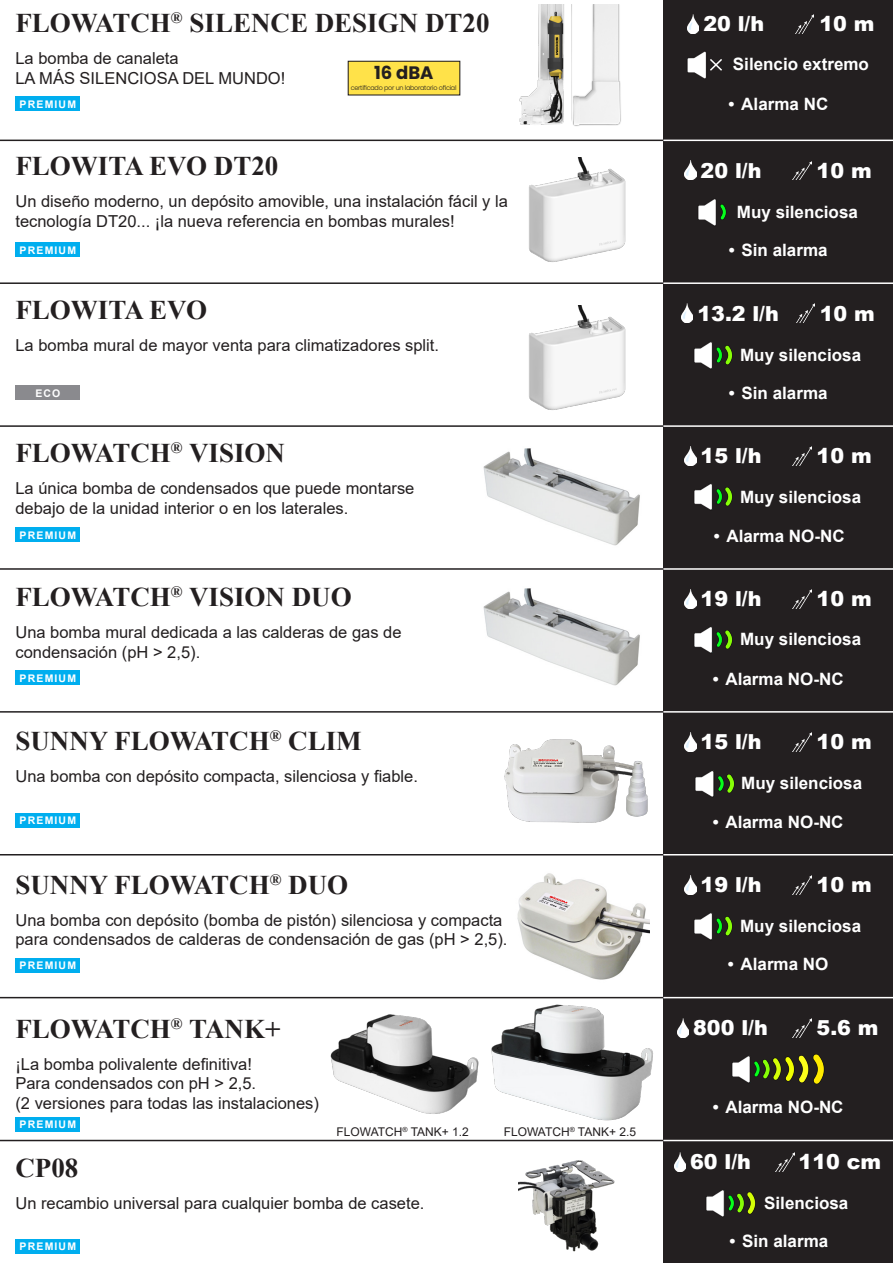
<style>
.page{position:relative;width:893px;height:1263px;background:#fff}
.page>*{position:absolute;margin:0;border:0;box-sizing:border-box;transform-origin:0 0}
.t1{font:700 27px "Times New Roman";color:#231f20}
.t2{font:900 20.7px "Arial";color:#fff}
.t3{font:700 18px "Poppins";color:#231f20}
.t4{font:700 16.95px "Arial";color:#fff}
.t5{font:16.5px/19.8px "Arial";color:#231f20}
.t6{font:12px "Arial";color:#231f20}
.t7{font:700 10.5px "Arial";letter-spacing:.11em;color:#fff}
.t8{font:300 6.45px "Poppins";letter-spacing:-.04em;color:#231f20}
</style>
<div class="page">
<hr style="left:0;top:140px;width:893px;height:1px;background:#231f20">
<hr style="left:0;top:711px;width:893px;height:2px;background:#231f20">
<hr style="left:0;top:425px;width:893px;height:2px;background:#231f20">
<hr style="left:0;top:997px;width:893px;height:1px;background:#231f20">
<hr style="left:0;top:282px;width:893px;height:2px;background:#231f20">
<hr style="left:0;top:854px;width:893px;height:1px;background:#231f20">
<hr style="left:0;top:568px;width:893px;height:2px;background:#231f20">
<hr style="left:0;top:1140px;width:893px;height:1px;background:#231f20">
<div style="left:663px;top:0;width:230px;height:1263px;background:#231f20"></div>
<img style="left:519px;top:5px;width:45px;height:120px">
<img style="left:573px;top:4px;width:48px;height:122px">
<img style="left:529px;top:158px;width:97px;height:104px">
<img style="left:529px;top:306px;width:97px;height:104px">
<img style="left:483px;top:448px;width:157px;height:98px">
<img style="left:483px;top:588px;width:157px;height:98px">
<img style="left:504px;top:739px;width:144px;height:84px">
<img style="left:517px;top:873px;width:132px;height:107px">
<img style="left:330px;top:1014px;width:149px;height:100px">
<img style="left:483px;top:998px;width:183px;height:123px">
<img style="left:519px;top:1160px;width:96px;height:92px">
<img style="left:685px;top:161px;width:11px;height:19px">
<img style="left:682px;top:304px;width:11px;height:19px">
<img style="left:685px;top:447px;width:11px;height:18px">
<img style="left:685px;top:590px;width:11px;height:18px">
<img style="left:685px;top:732px;width:11px;height:19px">
<img style="left:685px;top:875px;width:11px;height:19px">
<img style="left:688px;top:15px;width:11px;height:18px">
<img style="left:677px;top:1018px;width:12px;height:19px">
<img style="left:674px;top:1152px;width:11px;height:19px">
<img style="left:793px;top:162px;width:18px;height:18px">
<img style="left:796px;top:304px;width:18px;height:19px">
<img style="left:793px;top:447px;width:18px;height:18px">
<img style="left:793px;top:590px;width:18px;height:18px">
<img style="left:793px;top:733px;width:18px;height:18px">
<img style="left:793px;top:876px;width:18px;height:18px">
<img style="left:796px;top:15px;width:18px;height:18px">
<img style="left:793px;top:1019px;width:18px;height:18px">
<img style="left:776px;top:1153px;width:18px;height:18px">
<img style="left:698px;top:199px;width:28px;height:27px">
<img style="left:694px;top:342px;width:39px;height:27px">
<img style="left:695px;top:770px;width:39px;height:27px">
<img style="left:694px;top:484px;width:39px;height:26px">
<img style="left:694px;top:913px;width:39px;height:27px">
<img style="left:694px;top:627px;width:39px;height:26px">
<img style="left:732px;top:1054px;width:92px;height:30px">
<img style="left:706px;top:1190px;width:50px;height:27px">
<hr style="left:663px;top:140px;width:230px;height:1px;background:#fff">
<hr style="left:663px;top:282px;width:230px;height:2px;background:#fff">
<hr style="left:663px;top:425px;width:230px;height:2px;background:#fff">
<hr style="left:663px;top:568px;width:230px;height:2px;background:#fff">
<hr style="left:663px;top:711px;width:230px;height:2px;background:#fff">
<hr style="left:663px;top:854px;width:230px;height:1px;background:#fff">
<hr style="left:663px;top:997px;width:230px;height:1px;background:#fff">
<hr style="left:663px;top:1140px;width:230px;height:1px;background:#fff">
<div style="left:15px;top:243px;width:65px;height:14px;background:#00aeef"></div>
<div style="left:15px;top:527px;width:65px;height:15px;background:#00aeef"></div>
<div style="left:15px;top:671px;width:65px;height:14px;background:#00aeef"></div>
<div style="left:15px;top:813px;width:65px;height:15px;background:#00aeef"></div>
<div style="left:15px;top:958px;width:65px;height:14px;background:#00aeef"></div>
<div style="left:15px;top:1117px;width:65px;height:14px;background:#00aeef"></div>
<div style="left:15px;top:1239px;width:65px;height:15px;background:#00aeef"></div>
<div style="left:15px;top:97px;width:65px;height:14px;background:#00aeef"></div>
<div style="left:15px;top:386px;width:65px;height:14px;background:#8a8a8e"></div>
<div style="left:348px;top:61px;width:112px;height:34px;background:#ffe249"></div>
<div style="left:348px;top:61px;width:112px;height:35px;border:1px solid #231f20"></div>
<img style="left:687px;top:51px;width:19px;height:28px">
<svg style="left:710px;top:59px;width:12px;height:12px"></svg>
<p class="t1" style="left:15px;top:3px;width:476px">FLOWATCH<sup>®</sup> SILENCE DESIGN DT20</p>
<p class="t5" style="left:15px;top:48px;width:165px">La bomba de canaleta</p>
<p class="t5" style="left:15px;top:68px;width:271px">LA MÁS SILENCIOSA DEL MUNDO!</p>
<p class="t7" style="left:20px;top:96px;width:58px">PREMIUM</p>
<p class="t1" style="left:15px;top:147px;width:264px">FLOWITA EVO DT20</p>
<p class="t3" style="left:374px;top:62px;width:61px">16 dBA</p>
<p class="t8" style="left:351px;top:84px;width:107px">certificado por un laboratorio oficial</p>
<p class="t5" style="left:15px;top:192px;width:494px">Un diseño moderno, un depósito amovible, una instalación fácil y la tecnología DT20... ¡la nueva referencia en bombas murales!</p>
<p class="t7" style="left:20px;top:243px;width:58px">PREMIUM</p>
<p class="t1" style="left:15px;top:290px;width:193px">FLOWITA EVO</p>
<p class="t5" style="left:15px;top:335px;width:425px">La bomba mural de mayor venta para climatizadores split.</p>
<p class="t7" style="left:35px;top:385px;width:27px">ECO</p>
<p class="t1" style="left:15px;top:434px;width:271px">FLOWATCH<sup>®</sup> VISION</p>
<p class="t5" style="left:15px;top:478px;width:400px">La única bomba de condensados que puede montarse debajo de la unidad interior o en los laterales.</p>
<p class="t7" style="left:20px;top:527px;width:58px">PREMIUM</p>
<p class="t1" style="left:15px;top:577px;width:338px">FLOWATCH<sup>®</sup> VISION DUO</p>
<p class="t5" style="left:15px;top:622px;width:388px">Una bomba mural dedicada a las calderas de gas de condensación (pH &gt; 2,5).</p>
<p class="t7" style="left:20px;top:670px;width:58px">PREMIUM</p>
<p class="t1" style="left:15px;top:721px;width:348px">SUNNY FLOWATCH<sup>®</sup> CLIM</p>
<p class="t5" style="left:15px;top:766px;width:404px">Una bomba con depósito compacta, silenciosa y fiable.</p>
<p class="t7" style="left:20px;top:813px;width:58px">PREMIUM</p>
<p class="t1" style="left:15px;top:865px;width:334px">SUNNY FLOWATCH<sup>®</sup> DUO</p>
<p class="t5" style="left:15px;top:910px;width:494px">Una bomba con depósito (bomba de pistón) silenciosa y compacta para condensados de calderas de condensación de gas (pH &gt; 2,5).</p>
<p class="t7" style="left:20px;top:958px;width:58px">PREMIUM</p>
<p class="t1" style="left:15px;top:1009px;width:266px">FLOWATCH<sup>®</sup> TANK+</p>
<p class="t5" style="left:15px;top:1054px;width:238px">¡La bomba polivalente definitiva!</p>
<p class="t5" style="left:15px;top:1073px;width:305px">Para condensados con pH &gt; 2,5.<br>(2 versiones para todas las instalaciones)</p>
<p class="t7" style="left:20px;top:1117px;width:58px">PREMIUM</p>
<p class="t1" style="left:15px;top:1148px;width:64px">CP08</p>
<p class="t6" style="left:336px;top:1123px;width:134px">FLOWATCH<sup>®</sup> TANK+ 1.2</p>
<p class="t6" style="left:504px;top:1123px;width:134px">FLOWATCH<sup>®</sup> TANK+ 2.5</p>
<p class="t5" style="left:15px;top:1193px;width:411px">Un recambio universal para cualquier bomba de casete.</p>
<p class="t7" style="left:20px;top:1239px;width:58px">PREMIUM</p>
<p class="t2" style="left:703px;top:9px;width:62px">20 l/h</p>
<p class="t2" style="left:819px;top:9px;width:57px">10 m</p>
<p class="t4" style="left:733px;top:52px;width:138px">Silencio extremo</p>
<p class="t4" style="left:728px;top:92px;width:101px">• Alarma NC</p>
<p class="t2" style="left:701px;top:155px;width:62px">20 l/h</p>
<p class="t2" style="left:817px;top:155px;width:57px">10 m</p>
<p class="t4" style="left:737px;top:200px;width:123px">Muy silenciosa</p>
<p class="t4" style="left:729px;top:238px;width:100px">• Sin alarma</p>
<p class="t2" style="left:697px;top:298px;width:83px">13.2 l/h</p>
<p class="t2" style="left:820px;top:298px;width:57px">10 m</p>
<p class="t4" style="left:740px;top:343px;width:123px">Muy silenciosa</p>
<p class="t4" style="left:729px;top:381px;width:100px">• Sin alarma</p>
<p class="t2" style="left:701px;top:441px;width:62px">15 l/h</p>
<p class="t2" style="left:817px;top:441px;width:57px">10 m</p>
<p class="t4" style="left:740px;top:485px;width:123px">Muy silenciosa</p>
<p class="t4" style="left:714px;top:524px;width:132px">• Alarma NO-NC</p>
<p class="t2" style="left:701px;top:584px;width:62px">19 l/h</p>
<p class="t2" style="left:817px;top:584px;width:57px">10 m</p>
<p class="t4" style="left:740px;top:627px;width:123px">Muy silenciosa</p>
<p class="t4" style="left:713px;top:667px;width:132px">• Alarma NO-NC</p>
<p class="t2" style="left:701px;top:727px;width:62px">15 l/h</p>
<p class="t2" style="left:817px;top:727px;width:57px">10 m</p>
<p class="t4" style="left:741px;top:771px;width:123px">Muy silenciosa</p>
<p class="t4" style="left:713px;top:810px;width:132px">• Alarma NO-NC</p>
<p class="t2" style="left:701px;top:870px;width:62px">19 l/h</p>
<p class="t2" style="left:817px;top:870px;width:57px">10 m</p>
<p class="t4" style="left:740px;top:914px;width:123px">Muy silenciosa</p>
<p class="t4" style="left:728px;top:952px;width:102px">• Alarma NO</p>
<p class="t2" style="left:693px;top:1012px;width:76px">800 l/h</p>
<p class="t2" style="left:817px;top:1012px;width:63px">5.6 m</p>
<p class="t4" style="left:713px;top:1095px;width:132px">• Alarma NO-NC</p>
<p class="t2" style="left:690px;top:1146px;width:62px">60 l/h</p>
<p class="t2" style="left:799px;top:1147px;width:84px">110 cm</p>
<p class="t4" style="left:764px;top:1191px;width:86px">Silenciosa</p>
<p class="t4" style="left:729px;top:1229px;width:100px">• Sin alarma</p>
</div>
